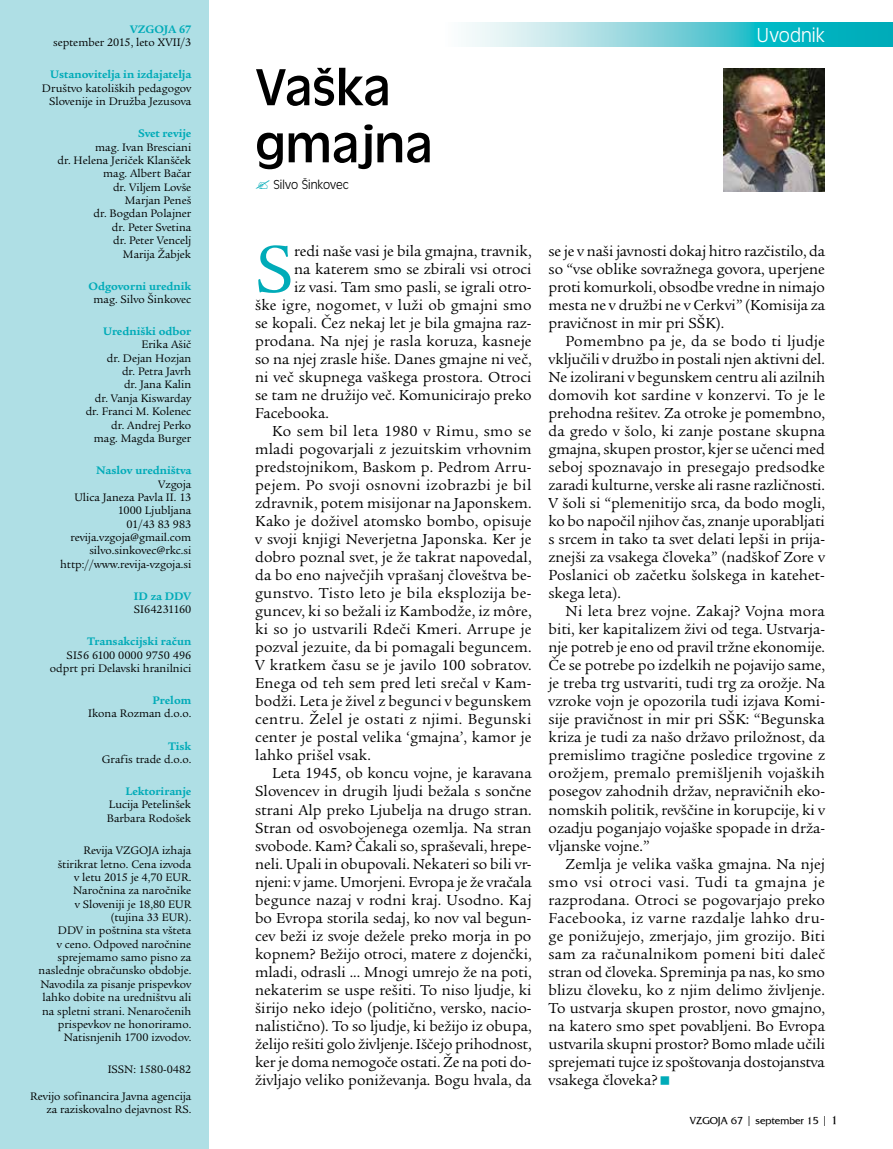
<style>
.page{position:relative;width:893px;height:1149px;background:#fff}
.page>*{position:absolute;margin:0;border:0;box-sizing:border-box;transform-origin:0 0}
.t1{font:68.85px "Legacy Ser Itc TEE";color:#00abb8}
.t2{font:54px/57px "Antique Oli TEE";color:#000}
.t3{font:21px "Antique Oli TEE Ligh";color:#fff}
.t4{font:15px/18px "Legacy Ser Itc TEE";color:#000;text-align:justify}
.t5{font:15px "Legacy Ser Itc TEE";letter-spacing:.02em;color:#000}
.t6{font:15px "Legacy Ser Itc TEE";letter-spacing:.03em;color:#000}
.t7{font:15px "Legacy Ser Itc TEE";letter-spacing:.025em;color:#000}
.t8{font:13.5px "Antique Oli TEE Ligh";color:#000}
.t9{font:11.25px/13.4px "Legacy Ser Itc TEE";color:#000;text-align:right}
.t10{font:700 11.25px "Legacy Ser Itc TEE";color:#00abb8}
.t11{font:10.5px "France VZG";color:#000}
.s1{font-family:"Legacy Ser Itc TEE";font-size:12px}
.s2{font-size:12px}
</style>
<div class="page">
<div style="left:0;top:0;width:208px;height:1148px;background:#afdfe5"></div>
<img style="left:466px;top:23px;width:427px;height:23px">
<img style="left:723px;top:69px;width:102px;height:122px">
<p class="t10" style="left:130px;top:22px;width:63px">VZGOJA 67</p>
<p class="t9" style="left:53px;top:36px;width:140px">september 2015, leto XVII/3</p>
<p class="t10" style="left:50px;top:68px;width:143px">Ustanovitelja in izdajatelja</p>
<p class="t9" style="left:42px;top:82px;width:151px">Društvo katoliških pedagogov<br>Slovenije in Družba Jezusova</p>
<p class="t10" style="left:138px;top:126px;width:55px">Svet revije</p>
<p class="t9" style="left:58px;top:140px;width:135px">mag. Ivan Bresciani<br>dr. Helena Jeriček Klanšček mag. Albert Bačar<br>dr. Viljem Lovše<br>Marjan Peneš<br>dr. Bogdan Polajner<br>dr. Peter Svetina<br>dr. Peter Vencelj<br>Marija Žabjek</p>
<p class="t10" style="left:88px;top:279px;width:104px">Odgovorni urednik</p>
<p class="t9" style="left:94px;top:293px;width:99px">mag. Silvo Šinkovec</p>
<p class="t10" style="left:103px;top:324px;width:90px">Uredniški odbor</p>
<p class="t9" style="left:86px;top:338px;width:107px">Erika Ašič<br>dr. Dejan Hozjan<br>dr. Petra Javrh<br>dr. Jana Kalin<br>dr. Vanja Kiswarday dr. Franci M. Kolenec dr. Andrej Perko mag. Magda Burger</p>
<p class="t10" style="left:96px;top:463px;width:97px">Naslov uredništva</p>
<p class="t9" style="left:60px;top:477px;width:133px">Vzgoja<br>Ulica Janeza Pavla II. 13<br>1000 Ljubljana<br>01/43 83 983 revija.vzgoja@gmail.com silvo.sinkovec@rkc.si http://www.revija-vzgoja.si</p>
<p class="t10" style="left:134px;top:589px;width:59px">ID za DDV</p>
<p class="t9" style="left:134px;top:603px;width:59px">SI64231160</p>
<p class="t10" style="left:87px;top:634px;width:106px">Transakcijski račun</p>
<p class="t9" style="left:50px;top:648px;width:143px">SI56 6100 0000 9750 496 odprt pri Delavski hranilnici</p>
<p class="t10" style="left:153px;top:693px;width:40px">Prelom</p>
<p class="t9" style="left:88px;top:707px;width:105px">Ikona Rozman d.o.o.</p>
<p class="t10" style="left:168px;top:738px;width:25px">Tisk</p>
<p class="t9" style="left:102px;top:752px;width:91px">Grafis trade d.o.o.</p>
<p class="t10" style="left:125px;top:784px;width:67px">Lektoriranje</p>
<p class="t9" style="left:107px;top:798px;width:86px;text-align:left">Lucija Petelinšek<br>Barbara Rodošek</p>
<p class="t9" style="left:39px;top:843px;width:154px">Revija VZGOJA izhaja<br>štirikrat letno. Cena izvoda<br>v letu 2015 je 4,70 EUR.<br>Naročnina za naročnike<br>v Sloveniji je 18,80 EUR<br>(tujina 33 EUR).<br>DDV in poštnina sta všteta<br>v ceno. Odpoved naročnine sprejemamo samo pisno za naslednje obračunsko obdobje.<br>Navodila za pisanje prispevkov lahko dobite na uredništvu ali na spletni strani. Nenaročenih prispevkov ne honoriramo.<br>Natisnjenih 1700 izvodov.</p>
<p class="t9" style="left:108px;top:1062px;width:85px">ISSN: 1580-0482</p>
<p class="t9" style="left:30px;top:1089px;width:163px">Revijo sofinancira Javna agencija za raziskovalno dejavnost RS.</p>
<h2 class="t2" style="left:255px;top:60px;width:179px">Vaška gmajna</h2>
<p class="t8" style="left:274px;top:178px;width:77px">Silvo Šinkovec</p>
<h3 class="t3" style="left:757px;top:24px;width:70px">Uvodnik</h3>
<h1 class="t1" style="left:255px;top:227px;width:40px">S</h1>
<p class="t4" style="left:294px;top:242px;width:239px">redi naše vasi je bila gmajna, travnik,</p>
<p class="t4" style="left:294px;top:260px;width:239px">na katerem smo se zbirali vsi otroci</p>
<p class="t4" style="left:294px;top:278px;width:239px">iz vasi. Tam smo pasli, se igrali otro-</p>
<p class="t4" style="left:255px;top:296px;width:278px">ške igre, nogomet, v luži ob gmajni smo</p>
<p class="t4" style="left:255px;top:314px;width:278px">se kopali. Čez nekaj let je bila gmajna raz-</p>
<p class="t4" style="left:255px;top:332px;width:278px">prodana. Na njej je rasla koruza, kasneje</p>
<p class="t4" style="left:255px;top:350px;width:278px">so na njej zrasle hiše. Danes gmajne ni več,</p>
<p class="t4" style="left:255px;top:368px;width:278px">ni več skupnega vaškega prostora. Otroci</p>
<p class="t4" style="left:255px;top:386px;width:278px">se tam ne družijo več. Komunicirajo preko</p>
<p class="t4" style="left:255px;top:404px;width:75px">Facebooka.</p>
<p class="t6" style="left:272px;top:422px;width:261px">Ko sem bil leta 1980 v Rimu, smo se</p>
<p class="t4" style="left:255px;top:440px;width:278px">mladi pogovarjali z jezuitskim vrhovnim</p>
<p class="t4" style="left:255px;top:458px;width:278px">predstojnikom, Baskom p. Pedrom Arru-</p>
<p class="t6" style="left:255px;top:476px;width:278px">pejem. Po svoji osnovni izobrazbi je bil</p>
<p class="t4" style="left:255px;top:494px;width:278px">zdravnik, potem misijonar na Japonskem.</p>
<p class="t4" style="left:255px;top:512px;width:278px">Kako je doživel atomsko bombo, opisuje</p>
<p class="t4" style="left:255px;top:530px;width:278px">v svoji knjigi Neverjetna Japonska. Ker je</p>
<p class="t4" style="left:255px;top:548px;width:278px">dobro poznal svet, je že takrat napovedal,</p>
<p class="t4" style="left:255px;top:566px;width:278px">da bo eno največjih vprašanj človeštva be-</p>
<p class="t5" style="left:255px;top:584px;width:278px">gunstvo. Tisto leto je bila eksplozija be-</p>
<p class="t4" style="left:255px;top:602px;width:278px">guncev, ki so bežali iz Kambodže, iz môre,</p>
<p class="t5" style="left:255px;top:620px;width:278px">ki so jo ustvarili Rdeči Kmeri. Arrupe je</p>
<p class="t4" style="left:255px;top:638px;width:278px">pozval jezuite, da bi pomagali beguncem.</p>
<p class="t4" style="left:255px;top:656px;width:278px">V kratkem času se je javilo 100 sobratov.</p>
<p class="t4" style="left:255px;top:674px;width:278px">Enega od teh sem pred leti srečal v Kam-</p>
<p class="t4" style="left:255px;top:692px;width:278px">bodži. Leta je živel z begunci v begunskem</p>
<p class="t7" style="left:255px;top:710px;width:278px">centru. Želel je ostati z njimi. Begunski</p>
<p class="t4" style="left:255px;top:728px;width:278px">center je postal velika ‘gmajna’, kamor je</p>
<p class="t4" style="left:255px;top:746px;width:118px">lahko prišel vsak.</p>
<p class="t4" style="left:272px;top:764px;width:261px">Leta 1945, ob koncu vojne, je karavana</p>
<p class="t4" style="left:255px;top:782px;width:278px">Slovencev in drugih ljudi bežala s sončne</p>
<p class="t4" style="left:255px;top:800px;width:278px">strani Alp preko Ljubelja na drugo stran.</p>
<p class="t4" style="left:255px;top:818px;width:278px">Stran od osvobojenega ozemlja. Na stran</p>
<p class="t4" style="left:255px;top:836px;width:278px">svobode. Kam? Čakali so, spraševali, hrepe-</p>
<p class="t4" style="left:255px;top:854px;width:278px">neli. Upali in obupovali. Nekateri so bili vr-</p>
<p class="t4" style="left:255px;top:872px;width:278px">njeni: v jame. Umorjeni. Evropa je že vračala</p>
<p class="t4" style="left:255px;top:890px;width:278px">begunce nazaj v rodni kraj. Usodno. Kaj</p>
<p class="t4" style="left:255px;top:908px;width:278px">bo Evropa storila sedaj, ko nov val begun-</p>
<p class="t4" style="left:255px;top:926px;width:278px">cev beži iz svoje dežele preko morja in po</p>
<p class="t4" style="left:255px;top:944px;width:278px">kopnem? Bežijo otroci, matere z dojenčki,</p>
<p class="t4" style="left:255px;top:962px;width:278px">mladi, odrasli ... Mnogi umrejo že na poti,</p>
<p class="t4" style="left:255px;top:980px;width:278px">nekaterim se uspe rešiti. To niso ljudje, ki</p>
<p class="t4" style="left:255px;top:998px;width:278px">širijo neko idejo (politično, versko, nacio-</p>
<p class="t4" style="left:255px;top:1016px;width:278px">nalistično). To so ljudje, ki bežijo iz obupa,</p>
<p class="t4" style="left:255px;top:1034px;width:278px">želijo rešiti golo življenje. Iščejo prihodnost,</p>
<p class="t4" style="left:255px;top:1052px;width:278px">ker je doma nemogoče ostati. Že na poti do-</p>
<p class="t4" style="left:255px;top:1070px;width:278px">življajo veliko poniževanja. Bogu hvala, da</p>
<p class="t4" style="left:549px;top:242px;width:278px">se je v naši javnosti dokaj hitro razčistilo, da so “vse oblike sovražnega govora, uperjene proti komurkoli, obsodbe vredne in nimajo mesta ne v družbi ne v Cerkvi” (Komisija za pravičnost in mir pri SŠK).</p>
<p class="t4" style="left:549px;top:332px;width:278px;text-indent:17px">Pomembno pa je, da se bodo ti ljudje vključili v družbo in postali njen aktivni del.<br>Ne izolirani v begunskem centru ali azilnih domovih kot sardine v konzervi. To je le prehodna rešitev. Za otroke je pomembno, da gredo v šolo, ki zanje postane skupna gmajna, skupen prostor, kjer se učenci med seboj spoznavajo in presegajo predsodke zaradi kulturne, verske ali rasne različnosti.<br>V šoli si “plemenitijo srca, da bodo mogli, ko bo napočil njihov čas, znanje uporabljati s srcem in tako ta svet delati lepši in prija&shy;znejši za vsakega človeka” (nadškof Zore v Poslanici ob začetku šolskega in katehet&shy;skega leta).</p>
<p class="t4" style="left:549px;top:602px;width:278px;text-indent:17px">Ni leta brez vojne. Zakaj? Vojna mora biti, ker kapitalizem živi od tega. Ustvarja&shy;nje potreb je eno od pravil tržne ekonomije.<br>Če se potrebe po izdelkih ne pojavijo same, je treba trg ustvariti, tudi trg za orožje. Na vzroke vojn je opozorila tudi izjava Komi&shy;sije pravičnost in mir pri SŠK: “Begunska kriza je tudi za našo državo priložnost, da premislimo tragične posledice trgovine z orožjem, premalo premišljenih vojaških posegov zahodnih držav, nepravičnih eko&shy;nomskih politik, revščine in korupcije, ki v ozadju poganjajo vojaške spopade in drža&shy;vljanske vojne.”</p>
<p class="t4" style="left:549px;top:854px;width:278px;text-indent:17px">Zemlja je velika vaška gmajna. Na njej smo vsi otroci vasi. Tudi ta gmajna je razprodana. Otroci se pogovarjajo preko Facebooka, iz varne razdalje lahko dru&shy;ge ponižujejo, zmerjajo, jim grozijo. Biti sam za računalnikom pomeni biti daleč stran od človeka. Spreminja pa nas, ko smo blizu človeku, ko z njim delimo življenje.<br>To ustvarja skupen prostor, novo gmajno, na katero smo spet povabljeni. Bo Evropa ustvarila skupni prostor? Bomo mlade učili sprejemati tujce iz spoštovanja dostojanstva vsakega človeka?</p>
<p class="t11" style="left:690px;top:1114px;width:150px">VZGOJA 67 <span class="s1">|</span> september 15 <span class="s1">|</span> <span class="s2">1</span></p>
</div>
